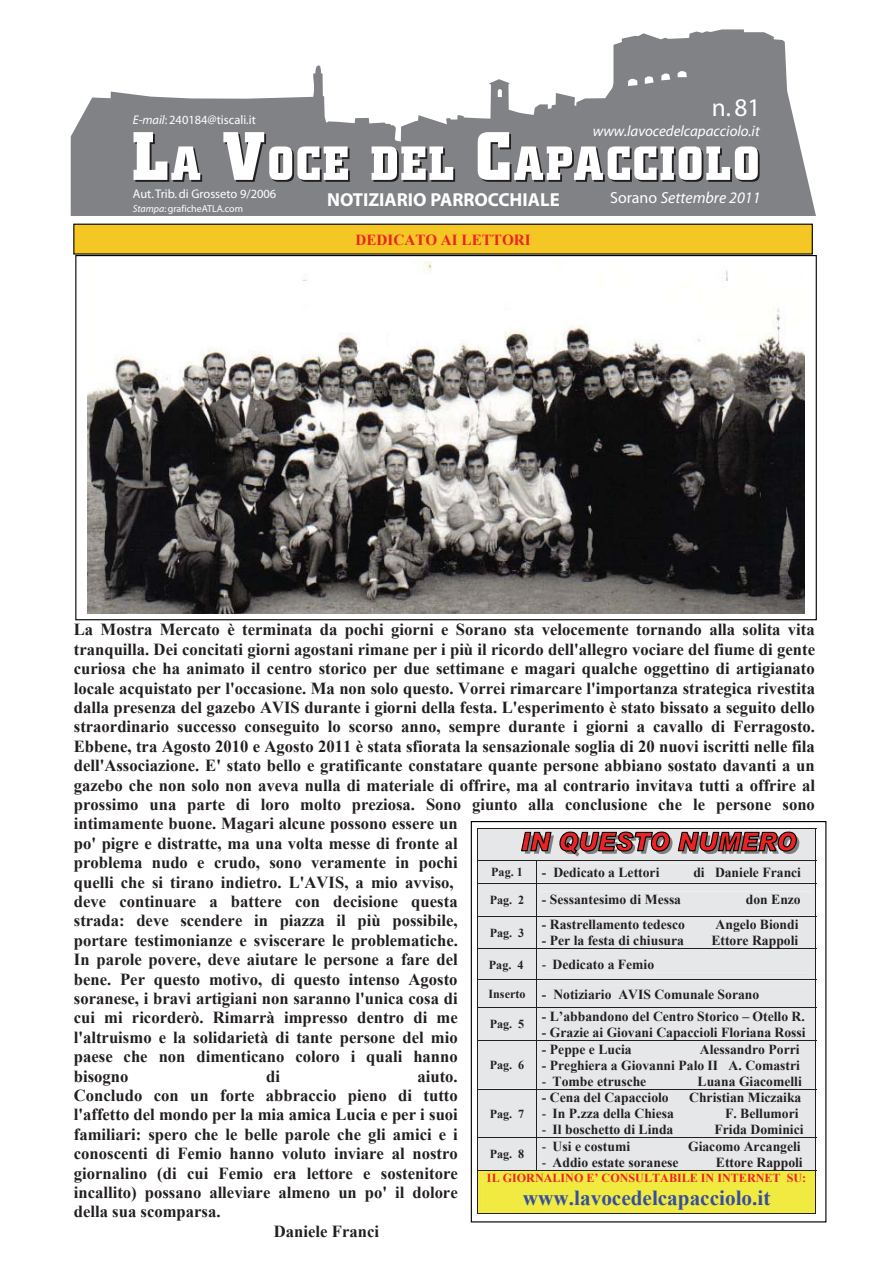
<style>
.page{position:relative;width:893px;height:1263px;background:#fff}
.page>*{position:absolute;margin:0;border:0;box-sizing:border-box;transform-origin:0 0}
.t1{font:25.5px "Myriad";color:#fff}
.t2{font:700 21.45px "Times New Roman";color:#344ea2}
.t3{font:700 18.9px "Myriad";color:#fff}
.t4{font:700 16.8px/19.4px "Times New Roman";color:#231f20}
.t5{font:italic 16.05px "Myriad";color:#fff}
.t6{font:700 15.3px "Times New Roman";color:#ed2224}
.t7{font:italic 15px "Myriad";color:#fff}
.t8{font:700 13.8px/29.5px "Times New Roman";color:#231f20}
.t9{font:12.6px "Myriad";color:#fff}
.t10{font:700 12.3px "Times New Roman";color:#231f20}
.t11{font:700 12.3px "Times New Roman";color:#ed2224}
.t12{font:10.05px "Myriad";color:#fff}
.s1{font-style:italic}
.s2{font-style:normal}
.s3{font-weight:400}
.s4{font-size:12.3px}
</style>
<div class="page">
<svg style="left:71px;top:29px;width:745px;height:187px;fill:#808285"></svg>
<svg style="left:133px;top:132px;width:69px;height:50px"></svg>
<svg style="left:223px;top:132px;width:127px;height:50px"></svg>
<svg style="left:372px;top:146px;width:83px;height:36px"></svg>
<svg style="left:477px;top:132px;width:283px;height:50px"></svg>
<div style="left:74px;top:224px;width:738px;height:30px;background:#f5c724"></div>
<div style="left:73px;top:224px;width:740px;height:31px;border:1px solid #010202"></div>
<div style="left:471px;top:821px;width:355px;height:401px;border:1px solid #010202"></div>
<svg style="left:477px;top:828px;width:339px;height:386px;background:#dcd8c7"></svg>
<img style="left:87px;top:262px;width:718px;height:352px">
<p class="t9" style="left:133px;top:115px;width:125px"><span class="s1">E-mail</span>: 240184@tiscali.it</p>
<p class="t9" style="left:133px;top:189px;width:145px">Aut. Trib. di Grosseto 9/2006</p>
<p class="t12" style="left:133px;top:205px;width:112px"><span class="s1">Stampa</span>: graficheATLA.com</p>
<p class="t3" style="left:327px;top:192px;width:234px">NOTIZIARIO PARROCCHIALE</p>
<p class="t6" style="left:356px;top:231px;width:177px">DEDICATO AI LETTORI</p>
<h1 class="t1" style="left:712px;top:98px;width:50px">n. 81</h1>
<p class="t7" style="left:593px;top:125px;width:168px">www.lavocedelcapacciolo.it</p>
<p class="t5" style="left:610px;top:192px;width:152px"><span class="s2">Sorano</span> Settembre 2011</p>
<p class="t4" style="left:74px;top:620px;width:743px">La Mostra Mercato è terminata da pochi giorni e Sorano sta velocemente tornando alla solita vita tranquilla. Dei concitati giorni agostani rimane per i più il ricordo dell'allegro vociare del fiume di gente curiosa che ha animato il centro storico per due settimane e magari qualche oggettino di artigianato locale acquistato per l'occasione. Ma non solo questo. Vorrei rimarcare l'importanza strategica rivestita dalla presenza del gazebo AVIS durante i giorni della festa. L'esperimento è stato bissato a seguito dello straordinario successo conseguito lo scorso anno, sempre durante i giorni a cavallo di Ferragosto.<br>Ebbene, tra Agosto 2010 e Agosto 2011 è stata sfiorata la sensazionale soglia di 20 nuovi iscritti nelle fila dell'Associazione. E' stato bello e gratificante constatare quante persone abbiano sostato davanti a un gazebo che non solo non aveva nulla di materiale di offrire, ma al contrario invitava tutti a offrire al prossimo una parte di loro molto preziosa. Sono giunto alla conclusione che le persone sono intimamente buone. Magari alcune possono essere un<br>po' pigre e distratte, ma una volta messe di fronte al<br>problema nudo e crudo, sono veramente in pochi<br>quelli che si tirano indietro. L'AVIS, a mio avviso,<br>deve continuare a battere con decisione questa<br>strada: deve scendere in piazza il più possibile,<br>portare testimonianze e sviscerare le problematiche.<br>In parole povere, deve aiutare le persone a fare del<br>bene. Per questo motivo, di questo intenso Agosto<br>soranese, i bravi artigiani non saranno l'unica cosa di<br>cui mi ricorderò. Rimarrà impresso dentro di me<br>l'altruismo e la solidarietà di tante persone del mio<br>paese che non dimenticano coloro i quali hanno<br>bisogno</p>
<p class="t10" style="left:491px;top:865px;width:33px">Pag. 1</p>
<p class="t8" style="left:542px;top:857px;width:119px">- Dedicato a Lettori</p>
<p class="t8" style="left:693px;top:857px;width:109px">di Daniele Franci</p>
<p class="t10" style="left:490px;top:893px;width:36px">Pag. 2</p>
<p class="t8" style="left:542px;top:885px;width:141px">- Sessantesimo di Messa</p>
<p class="t8" style="left:746px;top:885px;width:56px">don Enzo</p>
<p class="t10" style="left:490px;top:926px;width:36px">Pag. 3</p>
<p class="t8" style="left:542px;top:910px;width:145px">- Rastrellamento tedesco</p>
<p class="t8" style="left:716px;top:910px;width:84px">Angelo Biondi</p>
<p class="t8" style="left:542px;top:926px;width:144px">- Per la festa di chiusura</p>
<p class="t8" style="left:711px;top:926px;width:88px">Ettore Rappoli</p>
<p class="t8" style="left:488px;top:950px;width:272px;text-indent:53px"><span class="s3">-</span> Dedicato a Femio<br><span class="s4">Inserto</span> - Notiziario AVIS Comunale Sorano</p>
<p class="t10" style="left:490px;top:1018px;width:36px">Pag. 5</p>
<p class="t10" style="left:489px;top:958px;width:36px">Pag. 4</p>
<p class="t8" style="left:542px;top:1002px;width:264px">- L’abbandono del Centro Storico – Otello R.</p>
<p class="t8" style="left:542px;top:1017px;width:265px">- Grazie ai Giovani Capaccioli Floriana Rossi</p>
<p class="t8" style="left:542px;top:1034px;width:91px">- Peppe e Lucia</p>
<p class="t8" style="left:700px;top:1034px;width:101px">Alessandro Porri</p>
<p class="t8" style="left:542px;top:1050px;width:260px">- Preghiera a Giovanni Palo II A. Comastri</p>
<p class="t8" style="left:542px;top:1066px;width:106px"><span class="s3">-</span> Tombe etrusche</p>
<p class="t8" style="left:697px;top:1066px;width:106px">Luana Giacomelli</p>
<p class="t10" style="left:490px;top:1058px;width:36px">Pag. 6</p>
<p class="t4" style="left:266px;top:1066px;width:15px">di</p>
<p class="t4" style="left:417px;top:1066px;width:42px">aiuto.</p>
<p class="t4" style="left:74px;top:1086px;width:385px">Concludo con un forte abbraccio pieno di tutto</p>
<p class="t4" style="left:74px;top:1105px;width:385px">l'affetto del mondo per la mia amica Lucia e per i suoi</p>
<p class="t4" style="left:74px;top:1124px;width:385px">familiari: spero che le belle parole che gli amici e i</p>
<p class="t4" style="left:74px;top:1144px;width:385px">conoscenti di Femio hanno voluto inviare al nostro</p>
<p class="t4" style="left:74px;top:1163px;width:385px">giornalino (di cui Femio era lettore e sostenitore</p>
<p class="t4" style="left:74px;top:1183px;width:385px">incallito) possano alleviare almeno un po' il dolore</p>
<p class="t4" style="left:74px;top:1202px;width:148px">della sua scomparsa.</p>
<p class="t4" style="left:274px;top:1221px;width:107px">Daniele Franci</p>
<p class="t8" style="left:542px;top:1083px;width:128px">- Cena del Capacciolo</p>
<p class="t8" style="left:689px;top:1083px;width:114px">Christian Miczaika</p>
<p class="t8" style="left:542px;top:1099px;width:133px"><span class="s3">-</span> In P.zza della Chiesa</p>
<p class="t8" style="left:725px;top:1099px;width:75px">F. Bellumori</p>
<p class="t8" style="left:542px;top:1115px;width:133px"><span class="s3">-</span> Il boschetto di Linda</p>
<p class="t8" style="left:714px;top:1115px;width:91px">Frida Dominici</p>
<p class="t10" style="left:490px;top:1107px;width:36px">Pag. 7</p>
<p class="t8" style="left:542px;top:1132px;width:90px"><span class="s3">-</span> Usi e costumi</p>
<p class="t8" style="left:688px;top:1132px;width:114px">Giacomo Arcangeli</p>
<p class="t8" style="left:542px;top:1147px;width:138px"><span class="s3">-</span> Addio estate soranese</p>
<p class="t8" style="left:716px;top:1147px;width:88px">Ettore Rappoli</p>
<p class="t11" style="left:487px;top:1171px;width:321px">IL GIORNALINO E’ CONSULTABILE IN INTERNET SU:</p>
<p class="t2" style="left:523px;top:1186px;width:249px">www.lavocedelcapacciolo.it</p>
<p class="t10" style="left:490px;top:1147px;width:36px">Pag. 8</p>
</div>
